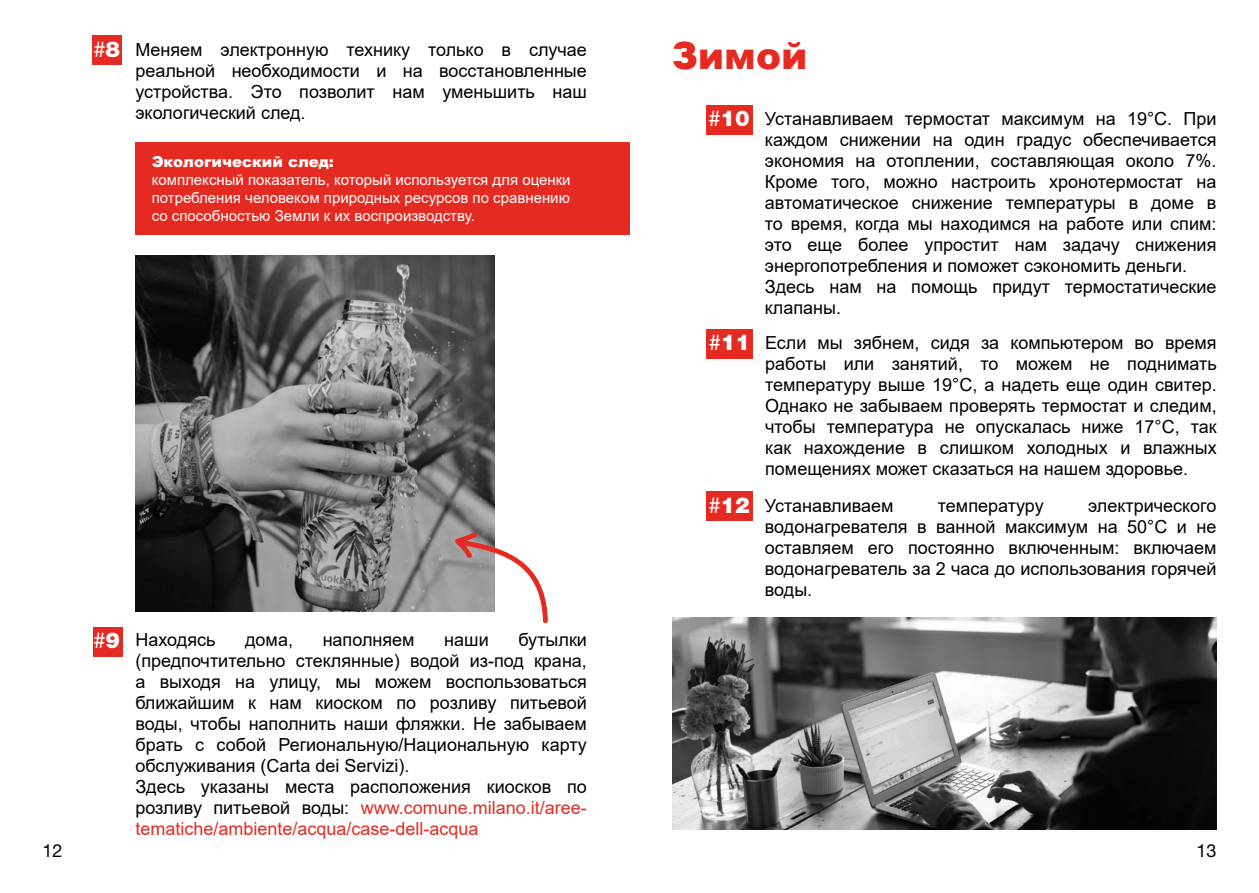
<style>
.page{position:relative;width:1259px;height:893px;background:#fff}
.page>*{position:absolute;margin:0;border:0;box-sizing:border-box;transform-origin:0 0}
.t1{font:900 37.5px "Arial";color:#e52a21}
.t2{font:900 21.9px "Helvetica Neue LT Std";color:#fff}
.t3{font:21.9px "Helvetica Neue LT Std";color:#fff}
.t4{font:18px/21px "Arial";color:#000;text-align:justify}
.t5{font:18px "Helvetica Neue LT Std";color:#000}
.t6{font:15px/18px "Arial";color:#fff;text-align:justify}
.t7{font:900 15px "Arial";color:#fff}
.s1{font-weight:900}
.s2{color:#e52a21}
.s3{font-weight:400}
</style>
<div class="page">
<img style="left:135px;top:256px;width:359px;height:356px">
<div style="left:92px;top:35px;width:30px;height:30px;background:#e52a21"></div>
<div style="left:93px;top:627px;width:29px;height:29px;background:#e52a21"></div>
<div style="left:135px;top:142px;width:494px;height:93px;background:#e52a21"></div>
<svg style="left:454px;top:531px;width:94px;height:92px"></svg>
<img style="left:672px;top:618px;width:544px;height:211px">
<div style="left:706px;top:329px;width:46px;height:30px;background:#e52a21"></div>
<div style="left:706px;top:491px;width:46px;height:29px;background:#e52a21"></div>
<div style="left:706px;top:105px;width:46px;height:30px;background:#e52a21"></div>
<p class="t3" style="left:93px;top:36px;width:28px">#<span class="s1">8</span></p>
<p class="t4" style="left:135px;top:39px;width:453px">Меняем электронную технику только в случае реальной необходимости и на восстановленные устройства. Это позволит нам уменьшить наш экологический след.</p>
<p class="t7" style="left:152px;top:150px;width:183px">Экологический след:</p>
<p class="t6" style="left:152px;top:170px;width:420px">комплексный показатель, который используется для оценки потребления человеком природных ресурсов по сравнению со способностью Земли к их воспроизводству.</p>
<p class="t3" style="left:93px;top:627px;width:28px">#<span class="s1">9</span></p>
<p class="t4" style="left:135px;top:629px;width:453px;text-align:left;text-indent:383px">бутылки (предпочтительно стеклянные) водой из-под крана, а выходя на улицу, мы можем воспользоваться ближайшим к нам киоском по розливу питьевой воды, чтобы наполнить наши фляжки. Не забываем брать с собой Региональную/Национальную карту обслуживания (Carta dei Servizi).<br>Здесь указаны места расположения киосков по розливу питьевой воды: <span class="s2">www.comune.milano.it/aree&shy;tematiche/ambiente/acqua/case-dell-acqua</span></p>
<p class="t4" style="left:135px;top:629px;width:82px">Находясь</p>
<p class="t4" style="left:245px;top:629px;width:49px">дома,</p>
<p class="t4" style="left:323px;top:629px;width:93px">наполняем</p>
<p class="t4" style="left:444px;top:629px;width:46px">наши</p>
<h1 class="t1" style="left:672px;top:29px;width:137px">Зимой</h1>
<p class="t2" style="left:708px;top:105px;width:43px"><span class="s3">#</span>10</p>
<p class="t2" style="left:708px;top:329px;width:43px"><span class="s3">#</span>11</p>
<p class="t2" style="left:708px;top:492px;width:43px"><span class="s3">#</span>12</p>
<p class="t4" style="left:765px;top:108px;width:453px;text-align:left">Устанавливаем термостат максимум на 19°C. При каждом снижении на один градус обеспечивается экономия на отоплении, составляющая около 7%.<br>Кроме того, можно настроить хронотермостат на автоматическое снижение температуры в доме в то время, когда мы находимся на работе или спим: это еще более упростит нам задачу снижения энергопотребления и поможет сэкономить деньги.<br>Здесь нам на помощь придут термостатические клапаны.</p>
<p class="t4" style="left:765px;top:332px;width:453px">Если мы зябнем, сидя за компьютером во время работы или занятий, то можем не поднимать температуру выше 19°C, а надеть еще один свитер.<br>Однако не забываем проверять термостат и следим, чтобы температура не опускалась ниже 17°C, так как нахождение в слишком холодных и влажных помещениях может сказаться на нашем здоровье.</p>
<p class="t4" style="left:765px;top:495px;width:130px">Устанавливаем</p>
<p class="t4" style="left:938px;top:495px;width:107px">температуру</p>
<p class="t4" style="left:765px;top:495px;width:453px;text-indent:323px">электрического водонагревателя в ванной максимум на 50°C и не оставляем его постоянно включенным: включаем водонагреватель за 2 часа до использования горячей воды.</p>
<p class="t5" style="left:43px;top:840px;width:22px">12</p>
<p class="t5" style="left:1196px;top:840px;width:22px">13</p>
</div>
